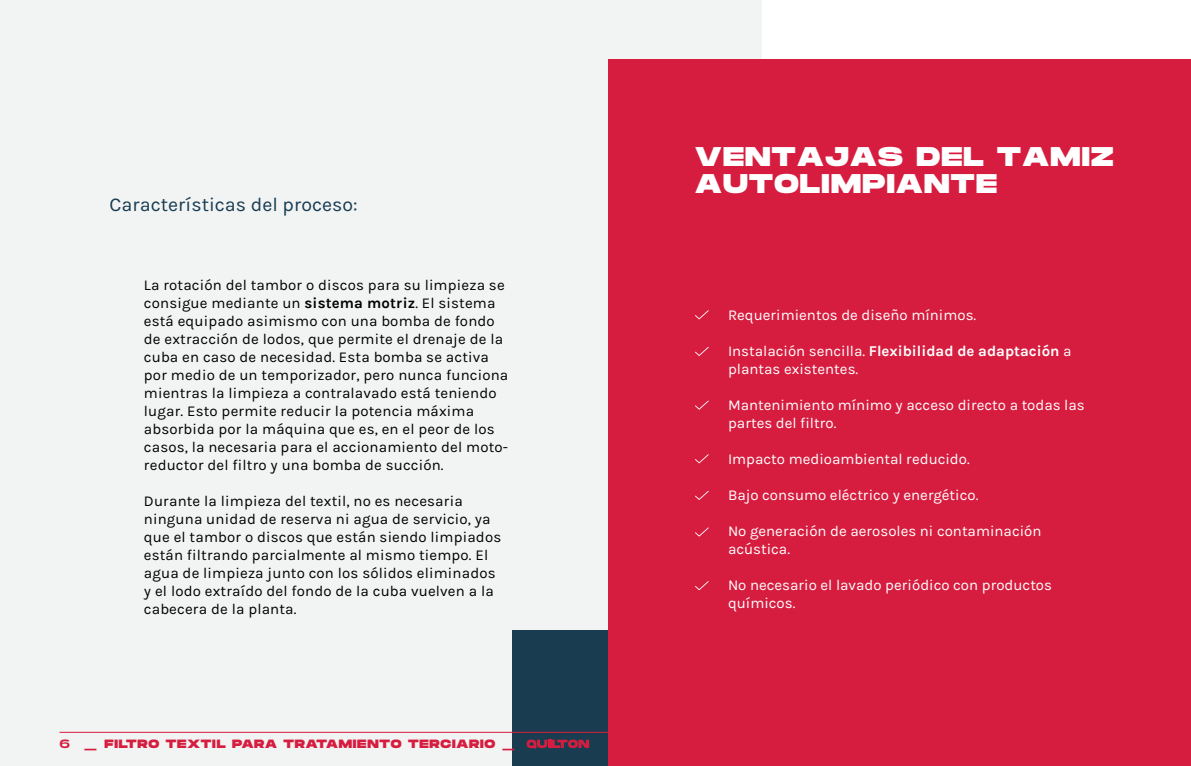
<style>
.page{position:relative;width:1191px;height:766px;background:#fff}
.page>*{position:absolute;margin:0;border:0;box-sizing:border-box;transform-origin:0 0}
.t1{font:800 27px/27px "Monument Extended";letter-spacing:.05em;color:#fff}
.t2{font:19.5px "Karla";color:#183c51}
.t3{font:15px/18px "Karla";letter-spacing:.01em;color:#000}
.t4{font:15px/18px "Karla";color:#fff}
.t5{font:800 12px "Monument Extended";letter-spacing:.07em;color:#d61d3f}
.s1{font-weight:700}
.s2{font-weight:400}
</style>
<div class="page">
<div style="left:0;top:0;width:761px;height:765px;background:#f2f4f4"></div>
<div style="left:512px;top:630px;width:183px;height:135px;background:#1a3c50"></div>
<div style="left:608px;top:60px;width:583px;height:705px;background:#d61d3f"></div>
<svg style="left:695px;top:491px;width:13px;height:8px"></svg>
<svg style="left:695px;top:454px;width:13px;height:9px"></svg>
<svg style="left:695px;top:347px;width:13px;height:9px"></svg>
<svg style="left:695px;top:400px;width:13px;height:9px"></svg>
<svg style="left:695px;top:581px;width:13px;height:9px"></svg>
<svg style="left:695px;top:310px;width:13px;height:9px"></svg>
<svg style="left:695px;top:527px;width:13px;height:9px"></svg>
<hr style="left:60px;top:731px;width:1071px;height:1px;background:#d61d3f">
<svg style="left:526px;top:739px;width:63px;height:9px"></svg>
<h2 class="t2" style="left:109px;top:194px;width:250px">Características del proceso:</h2>
<p class="t3" style="left:144px;top:276px;width:366px">La rotación del tambor o discos para su limpieza se consigue mediante un <span class="s1">sistema motriz</span>. El sistema está equipado asimismo con una bomba de fondo de extracción de lodos, que permite el drenaje de la cuba en caso de necesidad. Esta bomba se activa por medio de un temporizador, pero nunca funciona mientras la limpieza a contralavado está teniendo lugar. Esto permite reducir la potencia máxima absorbida por la máquina que es, en el peor de los casos, la necesaria para el accionamiento del moto&shy;reductor del filtro y una bomba de succión.</p>
<p class="t3" style="left:144px;top:492px;width:359px">Durante la limpieza del textil, no es necesaria ninguna unidad de reserva ni agua de servicio, ya que el tambor o discos que están siendo limpiados están filtrando parcialmente al mismo tiempo. El agua de limpieza junto con los sólidos eliminados y el lodo extraído del fondo de la cuba vuelven a la cabecera de la planta.</p>
<p class="t5" style="left:60px;top:734px;width:457px"><span class="s2">6 _</span> FILTRO TEXTIL PARA TRATAMIENTO TERCIARIO <span class="s2">_</span></p>
<h1 class="t1" style="left:695px;top:142px;width:420px">VENTAJAS DEL TAMIZ<br>AUTOLIMPIANTE</h1>
<p class="t4" style="left:728px;top:306px;width:250px">Requerimientos de diseño mínimos.</p>
<p class="t4" style="left:728px;top:342px;width:345px">Instalación sencilla. <span class="s1">Flexibilidad de adaptación</span> a plantas existentes.</p>
<p class="t4" style="left:728px;top:396px;width:358px">Mantenimiento mínimo y acceso directo a todas las partes del filtro.</p>
<p class="t4" style="left:728px;top:450px;width:243px">Impacto medioambiental reducido.</p>
<p class="t4" style="left:728px;top:486px;width:252px">Bajo consumo eléctrico y energético.</p>
<p class="t4" style="left:728px;top:522px;width:315px">No generación de aerosoles ni contaminación acústica.</p>
<p class="t4" style="left:728px;top:576px;width:325px">No necesario el lavado periódico con productos químicos.</p>
</div>
